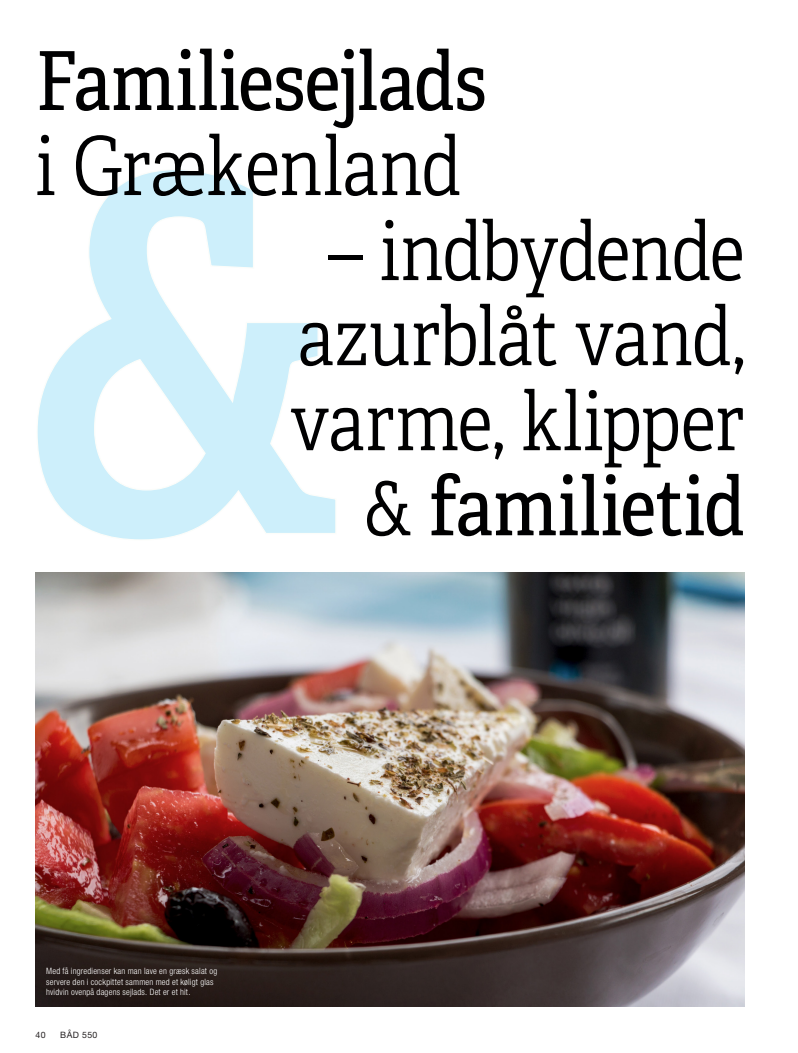
<style>
.page{position:relative;width:798px;height:1053px;background:#fff}
.page>*{position:absolute;margin:0;border:0;box-sizing:border-box;transform-origin:0 0}
._1_Rubrik_adelle{font:81.25px/85px "Adelle Condensed Lt";letter-spacing:-.015em;color:#000001}
._1_Rubrik_adelle-2{font:81.25px/85px "Adelle Condensed";letter-spacing:-.015em;color:#000001}
._7_Billedtekst{font:300 condensed 8.75px/10.5px "Helvetica Neue LT Pro";letter-spacing:.025em;color:#fff}
.t1{font:8.75px "Helvetica Neue LT Pro";letter-spacing:.045em;color:#231f20}
.s1{font-family:"Adelle Condensed Lt"}
</style>
<div class="page">
<svg style="left:37px;top:170px;width:299px;height:370px"></svg>
<img style="left:35px;top:572px;width:709px;height:434px">
<p class="_1_Rubrik_adelle-2" style="left:35px;top:36px;width:452px">Familiesejlads <span class="s1">i Grækenland</span></p>
<p class="_1_Rubrik_adelle" style="left:328px;top:206px;width:417px">– indbydende</p>
<p class="_1_Rubrik_adelle" style="left:290px;top:291px;width:455px">azurblåt vand, varme, klipper</p>
<p class="_1_Rubrik_adelle-2" style="left:364px;top:461px;width:382px"><span class="s1">&amp;</span> familietid</p>
<p class="_7_Billedtekst" style="left:46px;top:965px;width:172px">Med få ingredienser kan man lave en græsk salat og servere den i cockpittet sammen med et køligt glas hvidvin ovenpå dagens sejlads. Det er et hit.</p>
<p class="t1" style="left:35px;top:1029px;width:12px">40</p>
<p class="t1" style="left:60px;top:1029px;width:39px">BÅD 550</p>
</div>
